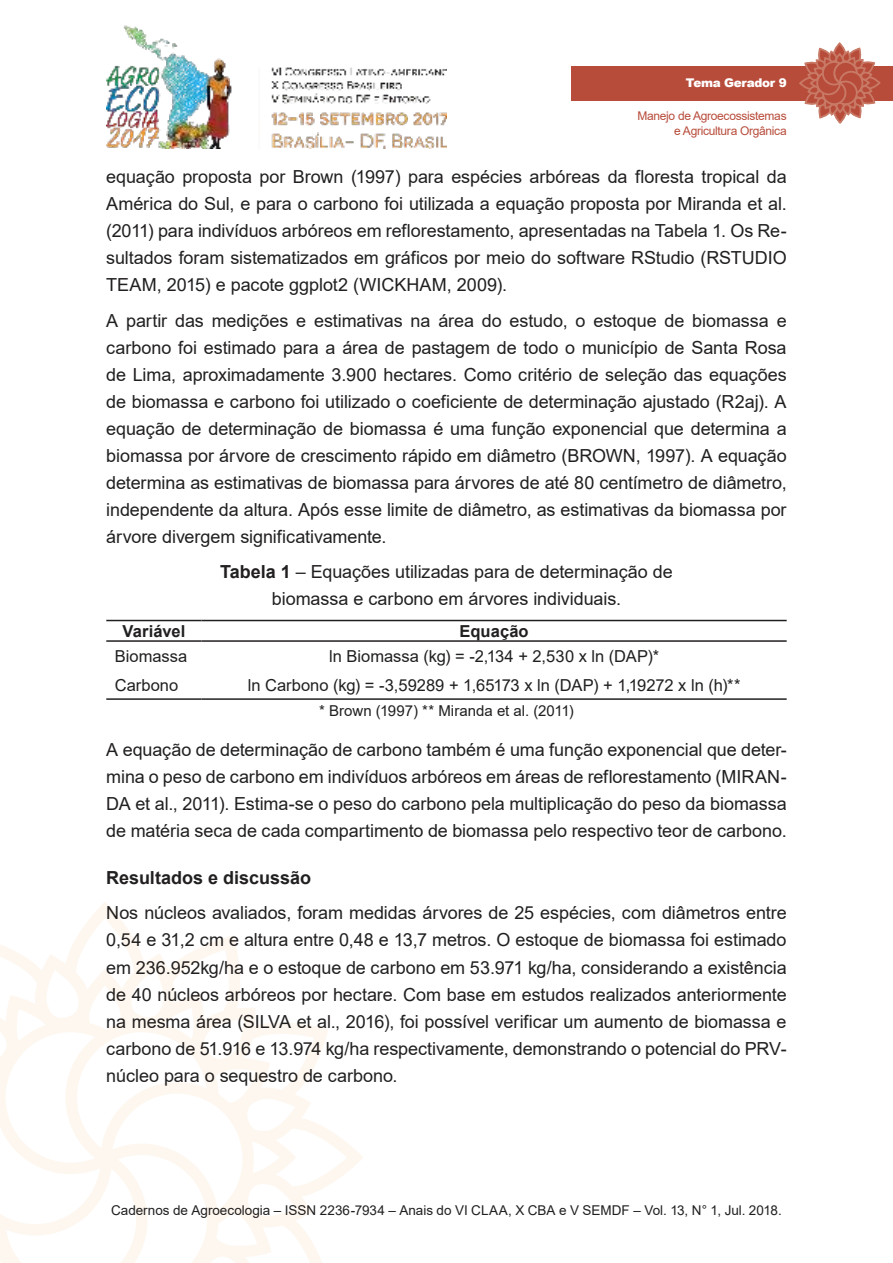
<style>
.page{position:relative;width:893px;height:1263px;background:#fff}
.page>*{position:absolute;margin:0;border:0;box-sizing:border-box;transform-origin:0 0}
.t1{font:18px/27px "Arial";letter-spacing:-.005em;color:#221f1f;text-align:justify}
.t2{font:700 18px "Arial";color:#221f1f}
.t3{font:16.5px "Arial";color:#221f1f}
.t4{font:700 16.5px "Arial";letter-spacing:.005em;color:#221f1f}
.t5{font:15px "Arial";color:#221f1f}
.t6{font:13.5px "Arial";color:#221f1f}
.t7{font:12px/14.4px "Arial";letter-spacing:-.025em;color:#b84c3b;text-align:right}
.t8{font:900 12px "Arial";letter-spacing:-.025em;color:#fff}
.s1{font-weight:700}
</style>
<div class="page">
<img style="left:106px;top:25px;width:340px;height:124px">
<svg style="left:0;top:910px;width:363px;height:353px"></svg>
<div style="left:571px;top:66px;width:322px;height:34px;background:#b84c3b"></div>
<svg style="left:798px;top:43px;width:83px;height:81px"></svg>
<hr style="left:106px;top:620px;width:96px;height:1px;background:#221f1f">
<hr style="left:202px;top:620px;width:585px;height:1px;background:#221f1f">
<hr style="left:106px;top:640px;width:96px;height:2px;background:#221f1f">
<hr style="left:202px;top:640px;width:585px;height:2px;background:#221f1f">
<hr style="left:106px;top:698px;width:96px;height:2px;background:#221f1f">
<hr style="left:202px;top:698px;width:585px;height:2px;background:#221f1f">
<p class="t8" style="left:686px;top:76px;width:102px">Tema Gerador 9</p>
<p class="t7" style="left:637px;top:110px;width:151px">Manejo de Agroecossistemas e Agricultura Orgânica</p>
<p class="t1" style="left:106px;top:165px;width:682px">equação proposta por Brown (1997) para espécies arbóreas da floresta tropical da América do Sul, e para o carbono foi utilizada a equação proposta por Miranda et al. (2011) para indivíduos arbóreos em reflorestamento, apresentadas na Tabela 1. Os Re&shy;sultados foram sistematizados em gráficos por meio do software RStudio (RSTUDIO TEAM, 2015) e pacote ggplot2 (WICKHAM, 2009).</p>
<p class="t1" style="left:106px;top:309px;width:682px">A partir das medições e estimativas na área do estudo, o estoque de biomassa e carbono foi estimado para a área de pastagem de todo o município de Santa Rosa de Lima, aproximadamente 3.900 hectares. Como critério de seleção das equações de biomassa e carbono foi utilizado o coeficiente de determinação ajustado (R2aj). A equação de determinação de biomassa é uma função exponencial que determina a biomassa por árvore de crescimento rápido em diâmetro (BROWN, 1997). A equação determina as estimativas de biomassa para árvores de até 80 centímetro de diâmetro, independente da altura. Após esse limite de diâmetro, as estimativas da biomassa por árvore divergem significativamente.</p>
<p class="t1" style="left:220px;top:560px;width:454px;text-align:center"><span class="s1">Tabela 1</span> – Equações utilizadas para de determinação de biomassa e carbono em árvores individuais.</p>
<p class="t4" style="left:123px;top:625px;width:64px">Variável</p>
<p class="t4" style="left:460px;top:625px;width:71px">Equação</p>
<p class="t3" style="left:115px;top:649px;width:74px">Biomassa</p>
<p class="t3" style="left:329px;top:649px;width:331px">ln Biomassa (kg) = -2,134 + 2,530 x ln (DAP)*</p>
<p class="t3" style="left:115px;top:678px;width:65px">Carbono</p>
<p class="t3" style="left:248px;top:678px;width:494px">ln Carbono (kg) = -3,59289 + 1,65173 x ln (DAP) + 1,19272 x ln (h)**</p>
<p class="t5" style="left:319px;top:705px;width:256px">* Brown (1997) ** Miranda et al. (2011)</p>
<p class="t1" style="left:106px;top:738px;width:682px">A equação de determinação de carbono também é uma função exponencial que deter&shy;mina o peso de carbono em indivíduos arbóreos em áreas de reflorestamento (MIRAN-DA et al., 2011). Estima-se o peso do carbono pela multiplicação do peso da biomassa de matéria seca de cada compartimento de biomassa pelo respectivo teor de carbono.</p>
<p class="t2" style="left:106px;top:871px;width:206px">Resultados e discussão</p>
<p class="t1" style="left:106px;top:901px;width:682px">Nos núcleos avaliados, foram medidas árvores de 25 espécies, com diâmetros entre 0,54 e 31,2 cm e altura entre 0,48 e 13,7 metros. O estoque de biomassa foi estimado em 236.952kg/ha e o estoque de carbono em 53.971 kg/ha, considerando a existência de 40 núcleos arbóreos por hectare. Com base em estudos realizados anteriormente na mesma área (SILVA et al., 2016), foi possível verificar um aumento de biomassa e carbono de 51.916 e 13.974 kg/ha respectivamente, demonstrando o potencial do PRV&shy;núcleo para o sequestro de carbono.</p>
<p class="t6" style="left:111px;top:1205px;width:672px">Cadernos de Agroecologia – ISSN 2236-7934 – Anais do VI CLAA, X CBA e V SEMDF – Vol. 13, N° 1, Jul. 2018.</p>
</div>
